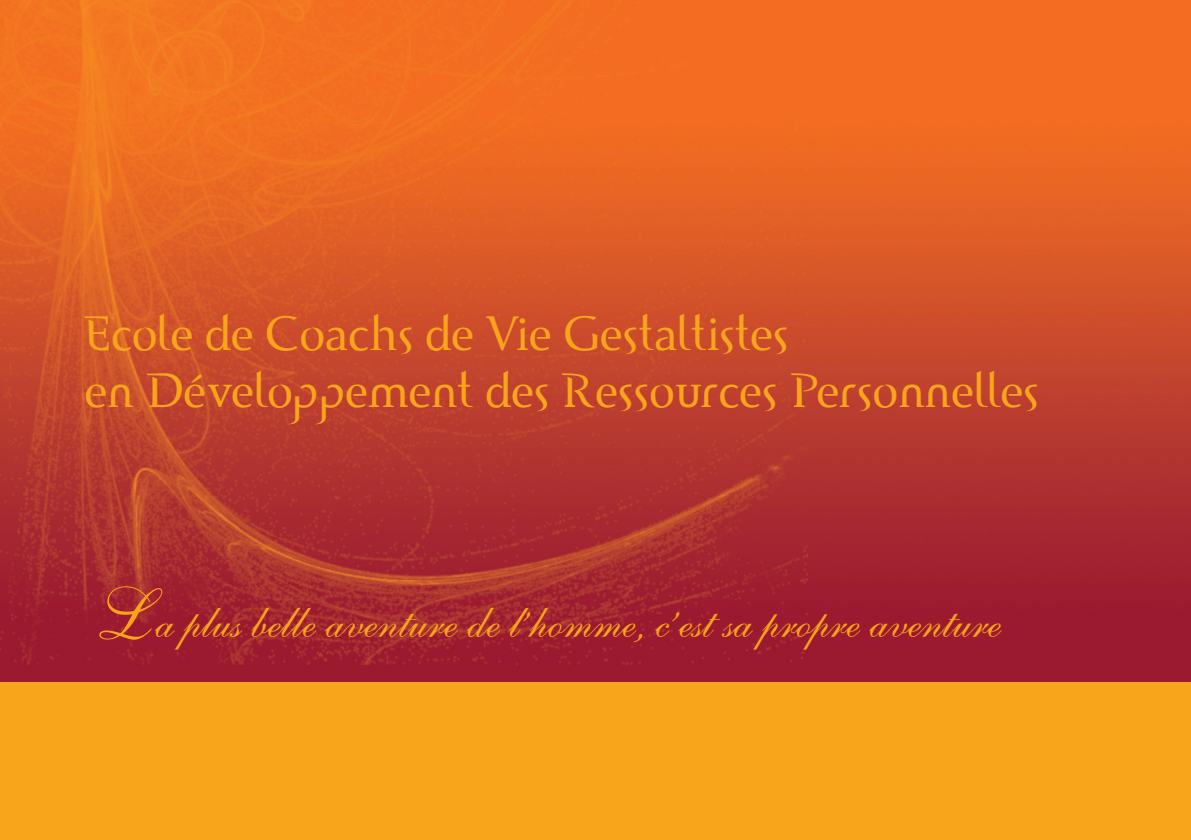
<style>
.page{position:relative;width:1191px;height:840px;background:#fff}
.page>*{position:absolute;margin:0;border:0;box-sizing:border-box;transform-origin:0 0}
.t1{font:72px "Shelley Allegro BT";color:#f9a51b}
.t2{font:48px "Agendia Std";color:#f9a51b}
.t3{font:48px "Shelley Allegro BT";color:#f9a51b}
</style>
<div class="page">
<div style="left:0;top:652px;width:1191px;height:187px;background:#f9a51b"></div>
<img style="left:0;top:0;width:1191px;height:678px">
<p class="t2" style="left:85px;top:304px;width:705px">Ecole de Coachs de Vie Gestaltistes</p>
<p class="t2" style="left:85px;top:361px;width:955px">en Développement des Ressources Personnelles</p>
<p class="t1" style="left:94px;top:571px;width:58px">L</p>
<p class="t3" style="left:155px;top:591px;width:847px">a plus belle aventure de l’homme, c’est sa propre aventure</p>
</div>
